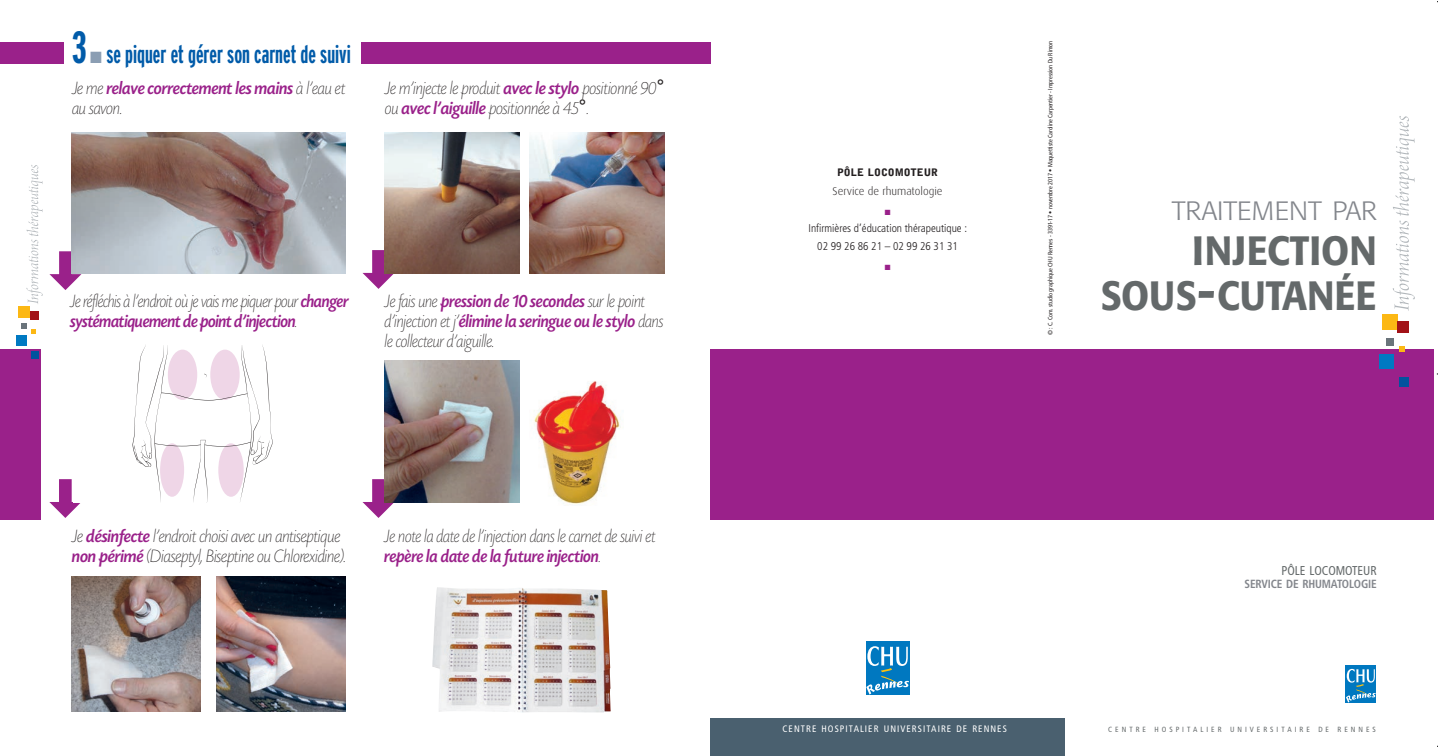
<style>
.page{position:relative;width:1438px;height:756px;background:#fff}
.page>*{position:absolute;margin:0;border:0;box-sizing:border-box;transform-origin:0 0}
.t1{font:700 extra-condensed 45px "Interstate";color:#015ba9;scale:.95 1}
.t2{font:500 40.5px/45px "Formata";color:#64696a;text-align:right;scale:.93 1}
.t3{font:300 26.25px "Formata";color:#83868c;scale:1.05 1}
.t4{font:700 extra-condensed 25px "Interstate";color:#015ba9;scale:.9 1}
.t5{font:italic 300 expanded 18.75px/20px "Today SH";color:#231f20}
.t6{font:18.75px/20px "Today SH Med Ita";color:#9a218a}
.t7{font:italic 300 expanded 18.75px "Today SH";color:#231f20;scale:.95 1}
.t8{font:18.75px "Today SH Med Ita";color:#9a218a;scale:.95 1}
.t9{font:condensed 12.75px "Frutiger";color:#64696a;scale:.95 1}
.t10{font:700 condensed 11.75px "Frutiger";letter-spacing:-.015em;color:#83868c;scale:.95 1}
.t11{font:300 condensed 11.25px/17.2px "Frutiger";color:#231f20;text-align:center}
.t12{font:300 11.25px "Dax";color:#231f20}
.t13{font:900 10.25px "Bell Gothic";color:#231f20}
.t14{font:condensed 9.38px "Frutiger";letter-spacing:.115em;color:#fff}
.t15{font:condensed 7.5px "Frutiger";letter-spacing:.4em;color:#64696a}
.t16{font:7.5px "Zapf Dingbats";color:#9a218a}
.t17{font:condensed 6.25px "Frutiger";letter-spacing:-.015em;color:#231f20}
.s1{color:#8b9eb3}
.s2{font-family:"Today SH";font-weight:300;font-style:italic;font-stretch:expanded;color:#231f20}
.s3{font-family:"Today SH Med Ita";font-weight:400;font-style:normal;font-stretch:normal;color:#9a218a}
.s4{font-family:"Lucida Grande";font-weight:400;font-style:normal;font-stretch:normal}
.s5{font-size:54px}
</style>
<div class="page">
<div style="left:710px;top:349px;width:723px;height:170px;background:#9a218a"></div>
<div style="left:1382px;top:314px;width:16px;height:16px;background:#fcb814"></div>
<div style="left:1397px;top:321px;width:12px;height:12px;background:#a21217"></div>
<div style="left:1386px;top:338px;width:8px;height:8px;background:#6a747b"></div>
<svg style="left:1399px;top:346px;width:5px;height:6px"></svg>
<div style="left:1379px;top:354px;width:14px;height:15px;background:#0079c2"></div>
<div style="left:1399px;top:377px;width:10px;height:10px;background:#01539e"></div>
<svg style="left:1392px;top:116px;width:23px;height:195px"></svg>
<svg style="left:1345px;top:665px;width:31px;height:38px"></svg>
<div style="left:1345px;top:665px;width:30px;height:37px;background:#0078c0"></div>
<svg style="left:1346px;top:668px;width:29px;height:34px"></svg>
<div style="left:866px;top:641px;width:43px;height:54px;background:#0078c0"></div>
<svg style="left:866px;top:646px;width:43px;height:48px"></svg>
<div style="left:710px;top:717px;width:354px;height:38px;background:#4a606f"></div>
<div style="left:0;top:349px;width:40px;height:170px;background:#9a218a"></div>
<div style="left:19px;top:306px;width:11px;height:11px;background:#fcb814"></div>
<div style="left:30px;top:311px;width:9px;height:9px;background:#a21217"></div>
<svg style="left:22px;top:323px;width:13px;height:10px"></svg>
<div style="left:16px;top:335px;width:11px;height:11px;background:#0079c2"></div>
<div style="left:31px;top:351px;width:7px;height:7px;background:#01539e"></div>
<svg style="left:26px;top:165px;width:17px;height:139px"></svg>
<div style="left:0;top:42px;width:63px;height:21px;background:#9a218a"></div>
<div style="left:361px;top:42px;width:349px;height:21px;background:#9a218a"></div>
<svg style="left:49px;top:251px;width:32px;height:39px"></svg>
<svg style="left:49px;top:479px;width:32px;height:39px"></svg>
<svg style="left:362px;top:250px;width:32px;height:39px"></svg>
<svg style="left:362px;top:479px;width:32px;height:39px"></svg>
<img style="left:72px;top:132px;width:273px;height:142px">
<div style="left:73px;top:335px;width:264px;height:167px;background:#fff"></div>
<svg style="left:132px;top:345px;width:140px;height:157px"></svg>
<img style="left:384px;top:132px;width:135px;height:141px">
<img style="left:529px;top:132px;width:135px;height:141px">
<img style="left:385px;top:361px;width:134px;height:141px">
<img style="left:432px;top:587px;width:178px;height:125px">
<img style="left:533px;top:381px;width:88px;height:124px">
<img style="left:72px;top:576px;width:129px;height:135px">
<img style="left:216px;top:576px;width:129px;height:135px">
<hr style="left:1437px;top:356px;width:1px;height:35px;background:#000">
<h1 class="t1" style="left:72px;top:22px;width:17px">3</h1>
<h3 class="t4" style="left:90px;top:40px;width:291px"><span class="s1">■</span> se piquer et gérer son carnet de suivi</h3>
<p class="t6" style="left:72px;top:77px;width:275px"><span class="s2">Je me</span> relave correctement les mains <span class="s2">à l’eau et</span></p>
<p class="t5" style="left:72px;top:97px;width:52px">au savon.</p>
<p class="t5" style="left:385px;top:77px;width:281px">Je m’injecte le produit <span class="s3">avec le stylo</span> positionné 90<span class="s4">° </span>ou <span class="s3">avec l’aiguille</span> positionnée à 45<span class="s4">°</span>.</p>
<p class="t7" style="left:70px;top:290px;width:294px">Je réfléchis à l’endroit où je vais me piquer pour <span class="s3">changer</span></p>
<p class="t8" style="left:70px;top:310px;width:240px">systématiquement de point d’injection<span class="s2">.</span></p>
<p class="t6" style="left:384px;top:291px;width:280px"><span class="s2">Je fais une</span> pression de 10 secondes <span class="s2">sur le point d’injection et j’</span>élimine la seringue ou le stylo <span class="s2">dans</span></p>
<p class="t5" style="left:384px;top:331px;width:111px">le collecteur d’aiguille.</p>
<p class="t13" style="left:837px;top:168px;width:103px">PÔLE LOCOMOTEUR</p>
<p class="t12" style="left:832px;top:187px;width:112px">Service de rhumatologie</p>
<p class="t16" style="left:884px;top:208px;width:7px">■</p>
<p class="t11" style="left:808px;top:221px;width:160px">Infirmières d’éducation thérapeutique :<br>02 99 26 86 21 – 02 99 26 31 31</p>
<p class="t16" style="left:884px;top:262px;width:7px">■</p>
<p class="t17" style="left:1047px;top:335px;width:296px;rotate:-90deg">© : C. Com. studio graphique CHU Rennes - 3391-17 • novembre 2017 • Maquettiste Caroline Carpentier - Impression Du Rimon</p>
<h3 class="t3" style="left:1171px;top:199px;width:197px">TRAITEMENT PAR</h3>
<h2 class="t2" style="left:1100px;top:231px;width:298px">INJECTION<br>SOUS<span class="s5">-</span>CUTANÉE</h2>
<p class="t5" style="left:72px;top:525px;width:276px">Je <span class="s3">désinfecte</span> l’endroit choisi avec un antiseptique <span class="s3">non périmé</span> (Diaseptyl, Biseptine ou Chlorexidine).</p>
<p class="t5" style="left:384px;top:525px;width:273px">Je note la date de l’injection dans le carnet de suivi et</p>
<p class="t6" style="left:384px;top:545px;width:218px">repère la date de la future injection<span class="s2">.</span></p>
<p class="t9" style="left:1281px;top:565px;width:102px">PÔLE LOCOMOTEUR</p>
<p class="t10" style="left:1244px;top:579px;width:141px">SERVICE DE RHUMATOLOGIE</p>
<p class="t14" style="left:782px;top:725px;width:226px">CENTRE HOSPITALIER UNIVERSITAIRE DE RENNES</p>
<p class="t15" style="left:1108px;top:726px;width:269px">CENTRE HOSPITALIER UNIVERSITAIRE DE RENNES</p>
</div>
